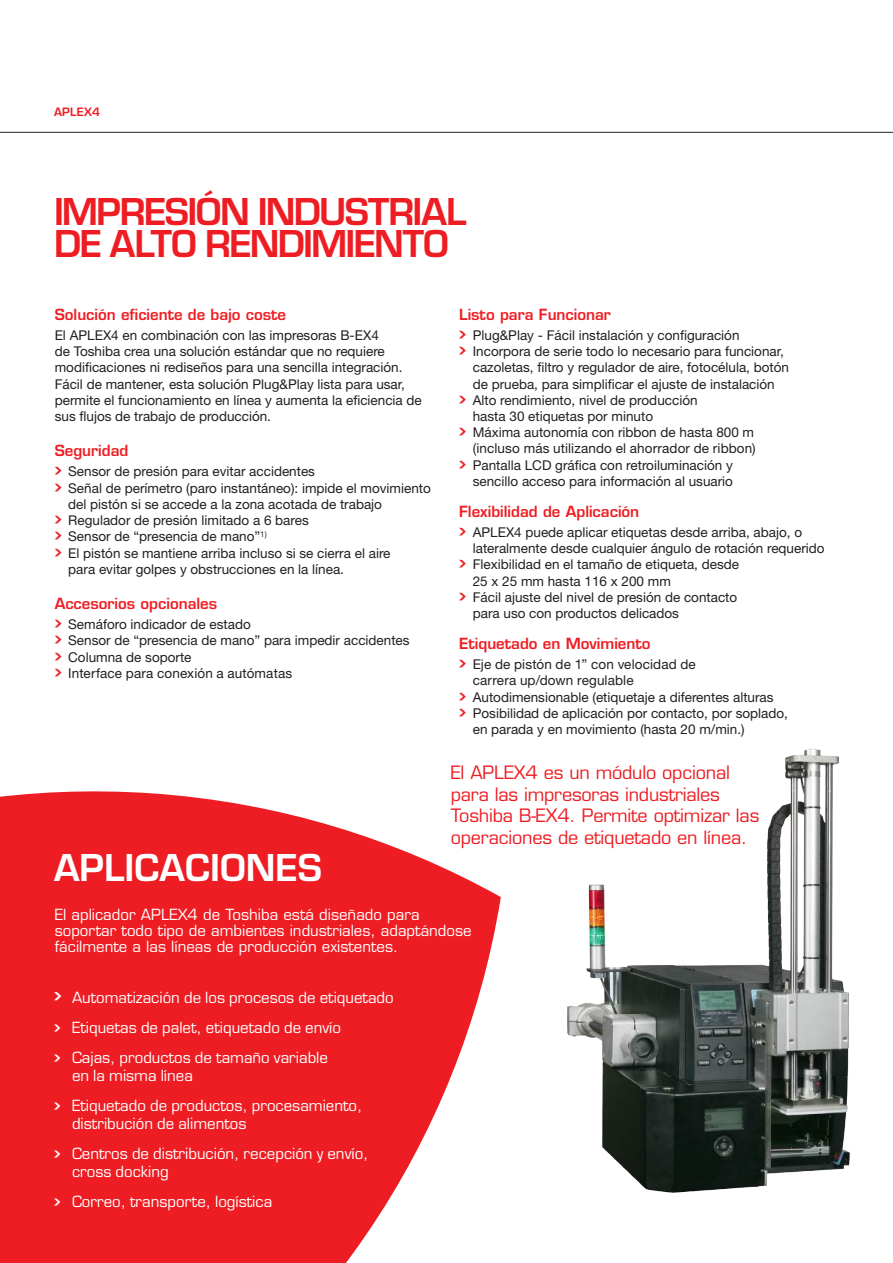
<style>
.page{position:relative;width:893px;height:1263px;background:#fff}
.page>*{position:absolute;margin:0;border:0;box-sizing:border-box;transform-origin:0 0}
.t1{font:600 36px/32.4px "Eurostile LT Std";letter-spacing:-.045em;color:#ee1d23}
.t2{font:600 36px "Eurostile LT Std";color:#fff}
.t3{font:18px/21.6px "Eurostile LT Std";letter-spacing:-.01em;color:#ee1d23}
.t4{font:15px/18px "Eurostile LT Std";color:#fff}
.t5{font:600 15px "Eurostile LT Std";color:#ee1d23}
.t6{font:13.5px/16.2px "Helvetica Neue LT Std";color:#231f20}
.t7{font:600 11.25px "Eurostile LT Std";letter-spacing:.025em;color:#ee1d23}
.s1{font-family:"Chevron";font-size:19.5px;color:#ee1d23}
.s2{font-family:"Chevron";font-size:21px}
.s3{font-family:"Chevron";font-size:18px}
</style>
<div class="page">
<img style="left:567px;top:748px;width:283px;height:445px">
<hr style="left:0;top:132px;width:893px;height:1px;background:#231f20">
<svg style="left:0;top:791px;width:501px;height:472px;fill:#ee1d23"></svg>
<p class="t7" style="left:54px;top:104px;width:47px">APLEX4</p>
<h1 class="t1" style="left:54px;top:195px;width:414px">IMPRESIÓN INDUSTRIAL<br>DE ALTO RENDIMIENTO</h1>
<p class="t5" style="left:55px;top:305px;width:233px">Solución eficiente de bajo coste</p>
<p class="t6" style="left:55px;top:327px;width:369px">El APLEX4 en combinación con las impresoras B-EX4<br>de Toshiba crea una solución estándar que no requiere modificaciones ni rediseños para una sencilla integración.<br>Fácil de mantener, esta solución Plug&amp;Play lista para usar, permite el funcionamiento en línea y aumenta la eficiencia de sus flujos de trabajo de producción.</p>
<p class="t5" style="left:55px;top:441px;width:75px">Seguridad</p>
<p class="t6" style="left:55px;top:463px;width:262px"><span class="s1">•</span> Sensor de presión para evitar accidentes</p>
<p class="t6" style="left:68px;top:480px;width:364px;text-indent:-14px"><span class="s1">•</span> Señal de perímetro (paro instantáneo): impide el movimiento del pistón si se accede a la zona acotada de trabajo</p>
<p class="t6" style="left:55px;top:512px;width:256px"><span class="s1">•</span> Regulador de presión limitado a 6 bares</p>
<p class="t6" style="left:55px;top:528px;width:213px"><span class="s1">•</span> Sensor de “presencia de mano”<sup>1)</sup></p>
<p class="t6" style="left:68px;top:544px;width:324px;text-indent:-14px"><span class="s1">•</span> El pistón se mantiene arriba incluso si se cierra el aire para evitar golpes y obstrucciones en la línea.</p>
<p class="t5" style="left:55px;top:594px;width:164px">Accesorios opcionales</p>
<p class="t6" style="left:55px;top:616px;width:198px"><span class="s1">•</span> Semáforo indicador de estado</p>
<p class="t6" style="left:55px;top:632px;width:356px"><span class="s1">•</span> Sensor de “presencia de mano” para impedir accidentes</p>
<p class="t6" style="left:55px;top:648px;width:138px"><span class="s1">•</span> Columna de soporte</p>
<p class="t6" style="left:55px;top:665px;width:239px"><span class="s1">•</span> Interface para conexión a autómatas</p>
<h1 class="t2" style="left:54px;top:845px;width:270px">APLICACIONES</h1>
<p class="t5" style="left:459px;top:305px;width:153px">Listo para Funcionar</p>
<p class="t6" style="left:459px;top:327px;width:282px"><span class="s1">•</span> Plug&amp;Play - Fácil instalación y configuración</p>
<p class="t6" style="left:473px;top:343px;width:318px;text-indent:-14px"><span class="s1">•</span> Incorpora de serie todo lo necesario para funcionar, cazoletas, filtro y regulador de aire, fotocélula, botón de prueba, para simplificar el ajuste de instalación</p>
<p class="t6" style="left:473px;top:392px;width:226px;text-indent:-14px"><span class="s1">•</span> Alto rendimiento, nivel de producción hasta 30 etiquetas por minuto</p>
<p class="t6" style="left:459px;top:424px;width:298px;text-align:right"><span class="s1">•</span> Máxima autonomía con ribbon de hasta 800 m (incluso más utilizando el ahorrador de ribbon)</p>
<p class="t6" style="left:459px;top:456px;width:275px;text-align:right"><span class="s1">•</span> Pantalla LCD gráfica con retroiluminación y sencillo acceso para información al usuario</p>
<p class="t5" style="left:459px;top:502px;width:181px">Flexibilidad de Aplicación</p>
<p class="t6" style="left:473px;top:524px;width:353px;text-indent:-14px"><span class="s1">•</span> APLEX4 puede aplicar etiquetas desde arriba, abajo, o lateralmente desde cualquier ángulo de rotación requerido</p>
<p class="t6" style="left:473px;top:556px;width:268px;text-indent:-14px"><span class="s1">•</span> Flexibilidad en el tamaño de etiqueta, desde<br>25 x 25 mm hasta 116 x 200 mm</p>
<p class="t6" style="left:473px;top:589px;width:266px;text-indent:-14px"><span class="s1">•</span> Fácil ajuste del nivel de presión de contacto para uso con productos delicados</p>
<p class="t5" style="left:459px;top:634px;width:193px">Etiquetado en Movimiento</p>
<p class="t6" style="left:473px;top:656px;width:225px;text-indent:-14px"><span class="s1">•</span> Eje de pistón de 1” con velocidad de carrera up/down regulable</p>
<p class="t6" style="left:459px;top:689px;width:316px"><span class="s1">•</span> Autodimensionable (etiquetaje a diferentes alturas</p>
<p class="t6" style="left:473px;top:705px;width:317px;text-indent:-14px"><span class="s1">•</span> Posibilidad de aplicación por contacto, por soplado, en parada y en movimiento (hasta 20 m/min.)</p>
<h2 class="t3" style="left:451px;top:762px;width:310px">El APLEX4 es un módulo opcional para las impresoras industriales Toshiba B-EX4. Permite optimizar las operaciones de etiquetado en línea.</h2>
<p class="t4" style="left:55px;top:906px;width:418px;line-height:16.2px">El aplicador APLEX4 de Toshiba está diseñado para soportar todo tipo de ambientes industriales, adaptándose fácilmente a las líneas de producción existentes.</p>
<p class="t4" style="left:54px;top:988px;width:341px"><span class="s2">•</span> Automatización de los procesos de etiquetado</p>
<p class="t4" style="left:54px;top:1018px;width:289px"><span class="s3">•</span> Etiquetas de palet, etiquetado de envío</p>
<p class="t4" style="left:72px;top:1049px;width:257px;text-indent:-18px"><span class="s3">•</span> Cajas, productos de tamaño variable en la misma línea</p>
<p class="t4" style="left:72px;top:1097px;width:292px;text-indent:-18px"><span class="s3">•</span> Etiquetado de productos, procesamiento, distribución de alimentos</p>
<p class="t4" style="left:72px;top:1145px;width:298px;text-indent:-18px"><span class="s3">•</span> Centros de distribución, recepción y envío, cross docking</p>
<p class="t4" style="left:54px;top:1193px;width:220px"><span class="s3">•</span> Correo, transporte, logística</p>
</div>
